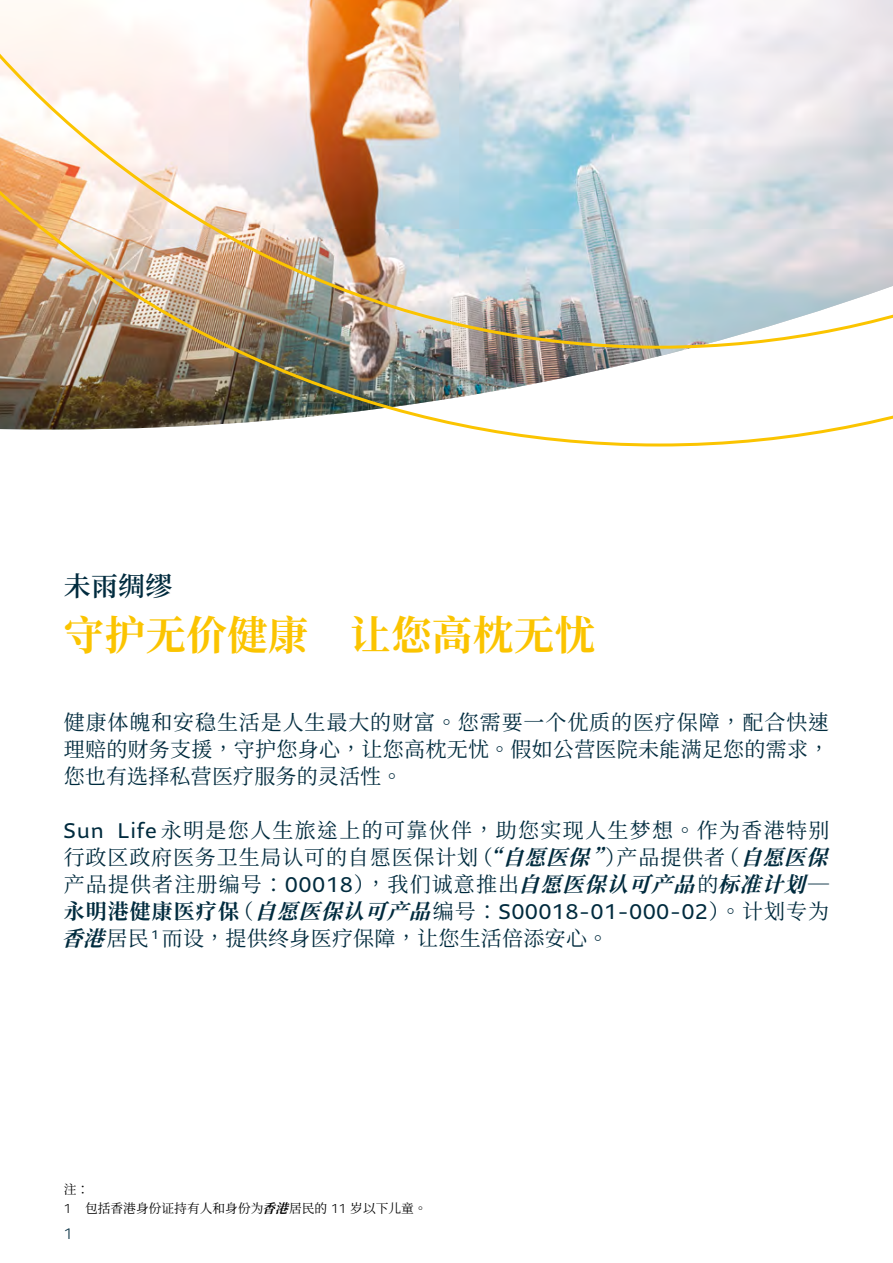
<style>
.page{position:relative;width:893px;height:1263px;background:#fff}
.page>*{position:absolute;margin:0;border:0;box-sizing:border-box;transform-origin:0 0}
.t1{font:700 40.5px "Noto Serif CJ Ktc";letter-spacing:.01em;color:#fbc400}
.t2{font:600 27px "Noto Serif CJ Ktc";color:#002b3e}
.t3{font:21px/27px "Noto Serif CJ Ktc";letter-spacing:.04em;color:#002b3e;text-align:justify}
.t4{font:21px "Sun Life Sans";letter-spacing:.045em;color:#002b3e}
.t5{font:21px "Noto Serif CJ Ktc";letter-spacing:.015em;color:#002b3e}
.t6{font:300 15px "Sun Life Sans";color:#002b3e}
.t7{font:12.75px/18.6px "Noto Serif CJ Ktc";color:#000}
.s1{font-family:"Sun Life Sans"}
.s2{font-weight:700;font-style:italic}
.s3{font-family:"Noto Serif CJ Ktc";font-weight:700}
.s4{font-family:"Noto Serif CJ Ktc"}
.s5{font-family:"Noto Serif CJ Ktc";font-weight:700;font-style:italic}
.s6{font-family:"Sun Life Sans";font-weight:300}
</style>
<div class="page">
<img style="left:0;top:349px;width:893px;height:97px">
<img style="left:0;top:0;width:893px;height:349px">
<p class="t2" style="left:64px;top:571px;width:110px">未雨绸缪</p>
<h1 class="t1" style="left:64px;top:612px;width:533px">守护无价健康　让您高枕无忧</h1>
<p class="t3" style="left:64px;top:709px;width:767px">健康体魄和安稳生活是人生最大的财富。您需要一个优质的医疗保障，配合快速理赔的财务支援，守护您身心，让您高枕无忧。假如公营医院未能满足您的需求，您也有选择私营医疗服务的灵活性。</p>
<p class="t3" style="left:64px;top:817px;width:781px;text-align:left"><span class="s1">Sun Life</span> 永明是您人生旅途上的可靠伙伴，助您实现人生梦想。作为香港特别行政区政府医务卫生局认可的自愿医保计划（<span class="s2">“自愿医保”</span>）产品提供者（<span class="s2">自愿医保</span>产品提供者注册编号：<span class="s1">00018</span>），我们诚意推出<span class="s2">自愿医保认可产品</span>的<span class="s2">标准计划</span>―</p>
<p class="t4" style="left:64px;top:898px;width:767px"><span class="s3">永明港健康医疗保</span><span class="s4">（</span><span class="s5">自愿医保认可产品</span><span class="s4">编号：</span>S00018-01-000-02<span class="s4">）。计划专为</span></p>
<p class="t5" style="left:62px;top:927px;width:548px"><span class="s2">香港</span>居民 <sup>1</sup> 而设，提供终身医疗保障，让您生活倍添安心。</p>
<p class="t7" style="left:64px;top:1180px;width:365px">注：<br><span class="s6">1</span> 包括香港身份证持有人和身份为<span class="s2">香港</span>居民的 <span class="s6">11</span> 岁以下儿童。</p>
<p class="t6" style="left:64px;top:1224px;width:10px">1</p>
</div>
